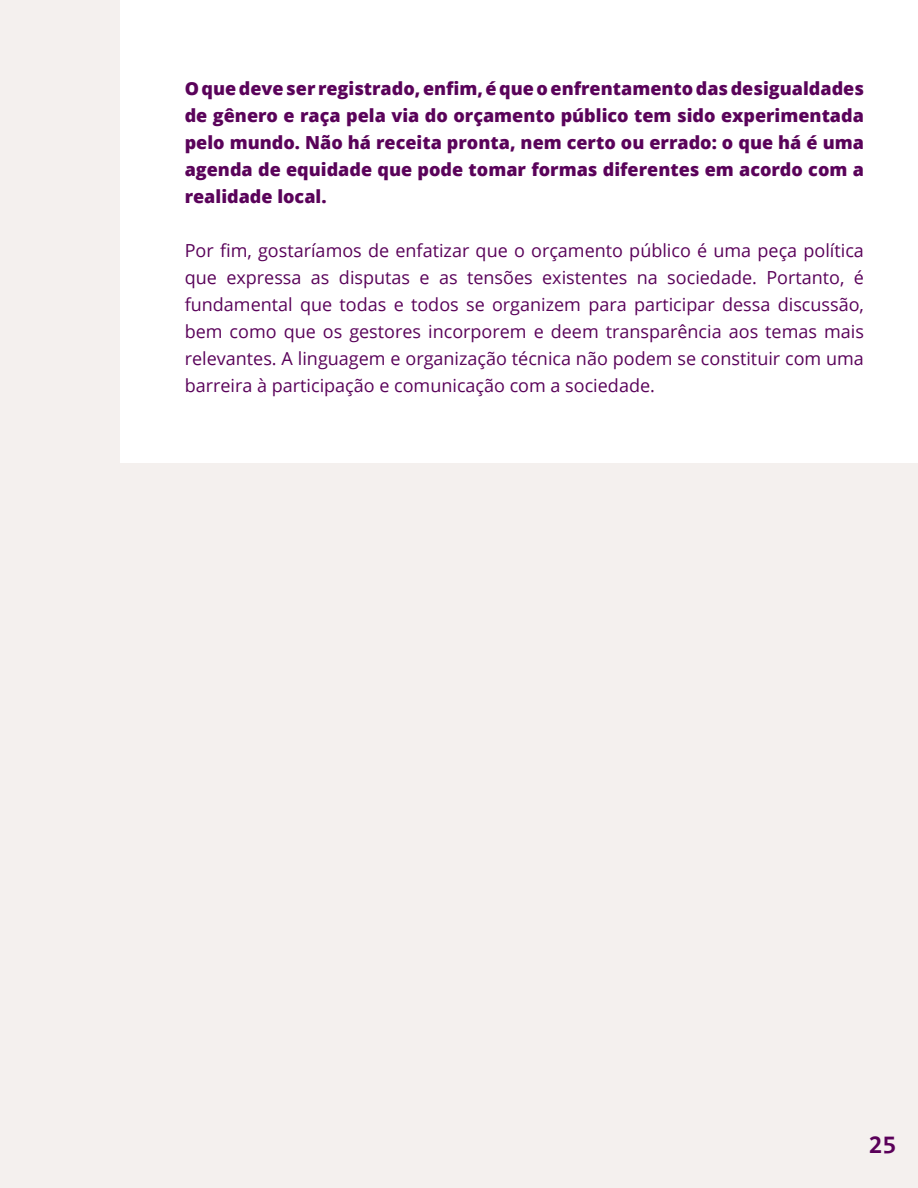
<style>
.page{position:relative;width:918px;height:1188px;background:#fff}
.page>*{position:absolute;margin:0;border:0;box-sizing:border-box;transform-origin:0 0}
.t1{font:700 25.5px "Consolas";color:#5a0059}
.t2{font:18px/27px "Open Sans";color:#5a035a;text-align:justify}
.t3{font:800 18px/27px "Open Sans";color:#5a035a;text-align:justify}
</style>
<div class="page">
<div style="left:0;top:0;width:119px;height:1188px;background:#f4f0ee"></div>
<div style="left:0;top:464px;width:918px;height:724px;background:#f4f0ee"></div>
<p class="t3" style="left:185px;top:74px;width:681px">O que deve ser registrado, enfim, é que o enfrentamento das desigualdades de gênero e raça pela via do orçamento público tem sido experimentada pelo mundo. Não há receita pronta, nem certo ou errado: o que há é uma agenda de equidade que pode tomar formas diferentes em acordo com a realidade local.</p>
<p class="t2" style="left:185px;top:236px;width:681px">Por fim, gostaríamos de enfatizar que o orçamento público é uma peça política que expressa as disputas e as tensões existentes na sociedade. Portanto, é fundamental que todas e todos se organizem para participar dessa discussão, bem como que os gestores incorporem e deem transparência aos temas mais relevantes. A linguagem e organização técnica não podem se constituir com uma barreira à participação e comunicação com a sociedade.</p>
<h1 class="t1" style="left:868px;top:1128px;width:30px">25</h1>
</div>
